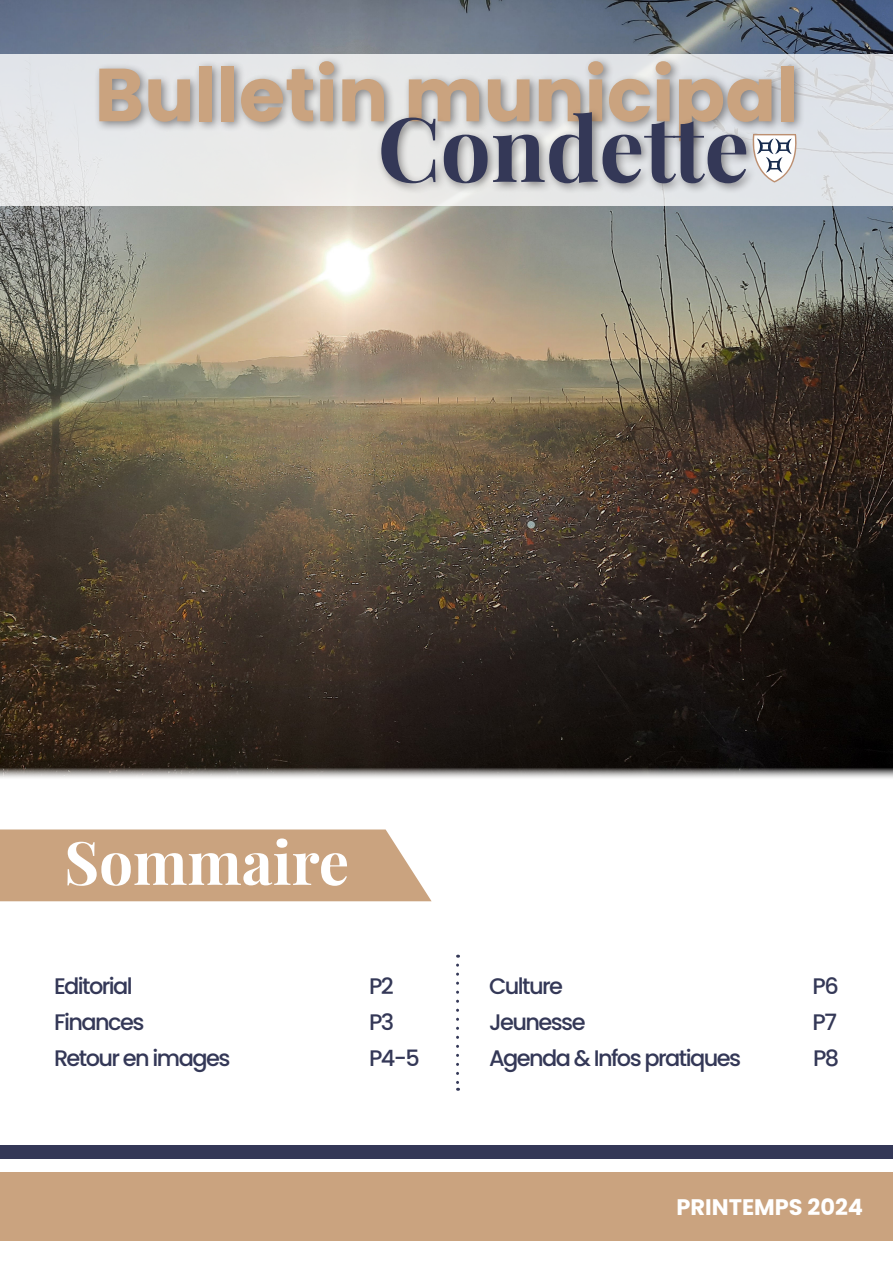
<style>
.page{position:relative;width:893px;height:1263px;background:#fff}
.page>*{position:absolute;margin:0;border:0;box-sizing:border-box;transform-origin:0 0}
.t1{font:89.25px "Playfair Display";color:#343857}
.t2{font:700 75px "Poppins";color:#caa37f}
.t3{font:500 22.5px "Poppins";letter-spacing:-.07em;color:#343857}
.t4{font:700 22.5px "Poppins";color:#fff}
</style>
<div class="page">
<img style="left:0;top:0;width:893px;height:778px">
<div style="left:0;top:54px;width:893px;height:151px;background:#e4e6e9"></div>
<svg style="left:0;top:829px;width:432px;height:72px"></svg>
<div style="left:0;top:1172px;width:893px;height:69px;background:#caa37f"></div>
<svg style="left:456px;top:965px;width:3px;height:126px"></svg>
<div style="left:94px;top:56px;width:711px;height:97px;background:#231f20;opacity:.5"></div>
<div style="left:376px;top:107px;width:381px;height:88px;background:#231f20;opacity:.5"></div>
<div style="left:0;top:1146px;width:893px;height:13px;background:#343857"></div>
<svg style="left:751px;top:134px;width:46px;height:49px"></svg>
<h2 class="t2" style="left:95px;top:52px;width:705px">Bulletin municipal</h2>
<h1 class="t1" style="left:377px;top:79px;width:373px">Condette</h1>
<p class="t3" style="left:54px;top:973px;width:80px">Editorial</p>
<p class="t3" style="left:369px;top:973px;width:26px">P2</p>
<p class="t3" style="left:54px;top:1009px;width:92px">Finances</p>
<p class="t3" style="left:369px;top:1009px;width:27px">P3</p>
<p class="t3" style="left:54px;top:1045px;width:178px">Retour en images</p>
<p class="t3" style="left:369px;top:1045px;width:52px">P4-5</p>
<p class="t3" style="left:489px;top:973px;width:75px">Culture</p>
<p class="t3" style="left:813px;top:973px;width:28px">P6</p>
<p class="t3" style="left:489px;top:1009px;width:98px">Jeunesse</p>
<p class="t3" style="left:813px;top:1009px;width:26px">P7</p>
<p class="t3" style="left:489px;top:1045px;width:253px">Agenda &amp; Infos pratiques</p>
<p class="t3" style="left:813px;top:1045px;width:28px">P8</p>
<p class="t4" style="left:676px;top:1194px;width:188px">PRINTEMPS 2024</p>
</div>
